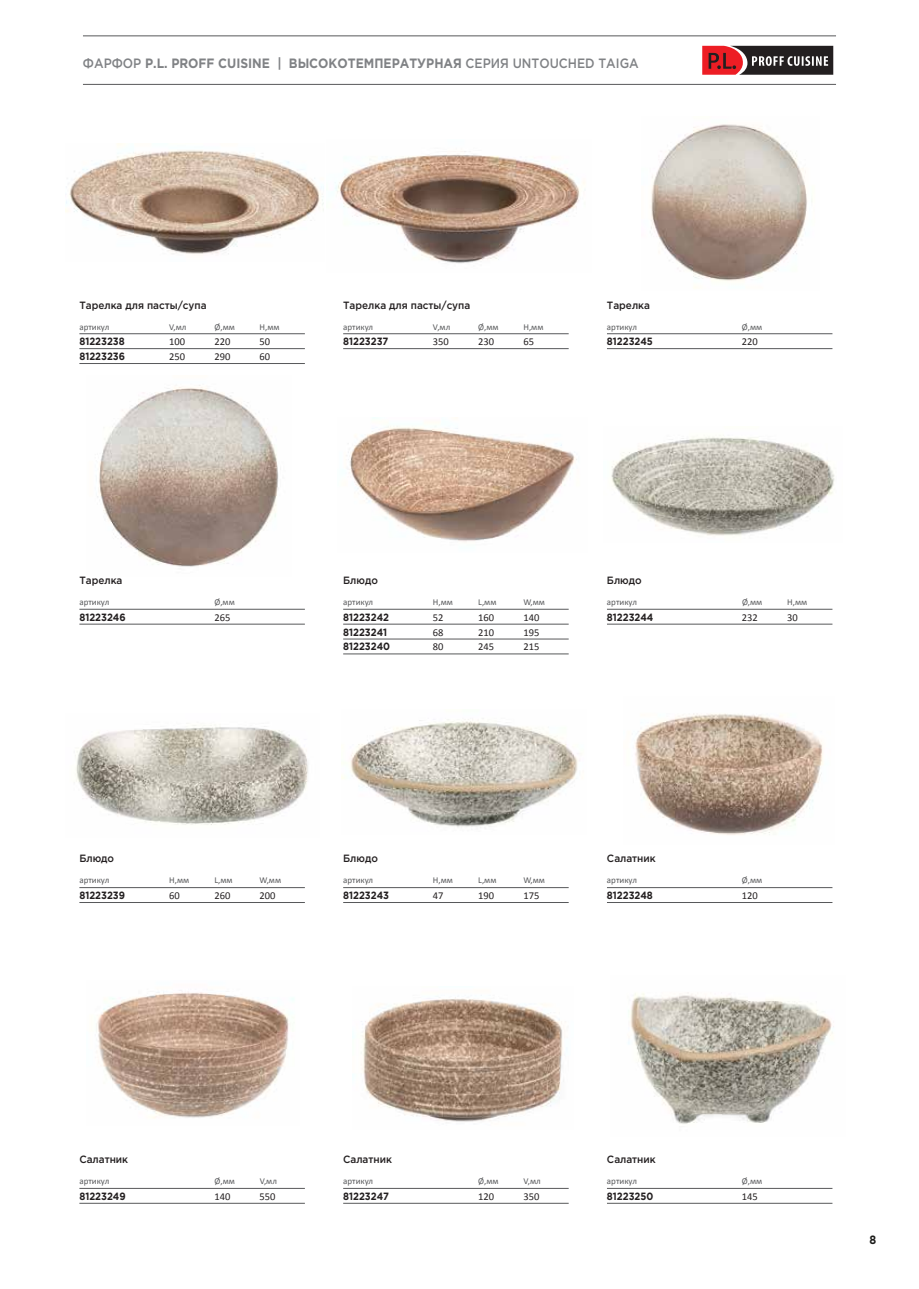
<style>
.page{position:relative;width:919px;height:1289px;background:#fff}
.page>*{position:absolute;margin:0;border:0;box-sizing:border-box;transform-origin:0 0}
.t1{font:700 13.5px "Gotham Pro";color:#808285;scale:.9 1}
.t2{font:700 12px "Gotham Pro";color:#1d1d1b;scale:.9 1}
.t3{font:700 10.5px "Gotham Pro";color:#231f20;scale:.9 1}
.t4{font:500 10.5px "Gotham Pro";color:#231f20;scale:.95 1}
.t5{font:10.5px "Calibri";color:#231f20}
.t6{font:9px "Calibri";color:#58595b}
.s1{font-weight:500}
</style>
<div class="page">
<img style="left:97px;top:385px;width:182px;height:182px">
<hr style="left:83px;top:35px;width:753px;height:1px;background:#58595b">
<hr style="left:83px;top:84px;width:753px;height:1px;background:#58595b">
<svg style="left:702px;top:45px;width:132px;height:30px"></svg>
<svg style="left:702px;top:46px;width:131px;height:29px;background:#703c3e"></svg>
<hr style="left:79px;top:333px;width:226px;height:1px;background:#58595b">
<hr style="left:79px;top:348px;width:226px;height:1px;background:#58595b">
<hr style="left:79px;top:363px;width:226px;height:1px;background:#58595b">
<hr style="left:343px;top:333px;width:225px;height:1px;background:#58595b">
<hr style="left:343px;top:348px;width:225px;height:1px;background:#58595b">
<hr style="left:607px;top:609px;width:225px;height:1px;background:#58595b">
<hr style="left:607px;top:624px;width:225px;height:1px;background:#58595b">
<hr style="left:607px;top:333px;width:225px;height:1px;background:#58595b">
<hr style="left:607px;top:348px;width:225px;height:1px;background:#58595b">
<hr style="left:79px;top:609px;width:226px;height:1px;background:#58595b">
<hr style="left:79px;top:624px;width:226px;height:1px;background:#58595b">
<hr style="left:607px;top:887px;width:225px;height:1px;background:#58595b">
<hr style="left:607px;top:902px;width:225px;height:1px;background:#58595b">
<hr style="left:79px;top:1188px;width:226px;height:1px;background:#58595b">
<hr style="left:79px;top:1202px;width:226px;height:1px;background:#58595b">
<hr style="left:343px;top:1188px;width:225px;height:1px;background:#58595b">
<hr style="left:343px;top:1202px;width:225px;height:1px;background:#58595b">
<hr style="left:607px;top:1188px;width:225px;height:1px;background:#58595b">
<hr style="left:607px;top:1202px;width:225px;height:1px;background:#58595b">
<hr style="left:343px;top:609px;width:225px;height:1px;background:#58595b">
<hr style="left:343px;top:624px;width:225px;height:1px;background:#58595b">
<hr style="left:343px;top:638px;width:225px;height:1px;background:#58595b">
<hr style="left:343px;top:653px;width:225px;height:1px;background:#58595b">
<hr style="left:79px;top:887px;width:226px;height:1px;background:#58595b">
<hr style="left:79px;top:902px;width:226px;height:1px;background:#58595b">
<hr style="left:343px;top:887px;width:225px;height:1px;background:#58595b">
<hr style="left:343px;top:902px;width:225px;height:1px;background:#58595b">
<img style="left:65px;top:143px;width:259px;height:111px">
<img style="left:335px;top:151px;width:250px;height:113px">
<img style="left:651px;top:124px;width:156px;height:164px">
<img style="left:346px;top:417px;width:231px;height:125px">
<img style="left:611px;top:435px;width:224px;height:101px">
<img style="left:75px;top:725px;width:233px;height:100px">
<img style="left:341px;top:719px;width:237px;height:109px">
<img style="left:635px;top:713px;width:188px;height:122px">
<img style="left:96px;top:990px;width:198px;height:128px">
<img style="left:352px;top:995px;width:215px;height:127px">
<img style="left:628px;top:992px;width:206px;height:132px">
<h1 class="t1" style="left:83px;top:56px;width:619px"><span class="s1">ФАРФОР</span> P.L. PROFF CUISINE | ВЫСОКОТЕМПЕРАТУРНАЯ <span class="s1">СЕРИЯ UNTOUCHED TAIGA</span></h1>
<p class="t4" style="left:79px;top:299px;width:135px">Тарелка для пасты/супа</p>
<p class="t6" style="left:79px;top:321px;width:31px">артикул</p>
<p class="t6" style="left:169px;top:321px;width:19px">V,мл</p>
<p class="t6" style="left:214px;top:321px;width:22px">Ø,мм</p>
<p class="t6" style="left:260px;top:321px;width:22px">H,мм</p>
<p class="t3" style="left:79px;top:335px;width:52px">81223238</p>
<p class="t5" style="left:169px;top:335px;width:17px">100</p>
<p class="t5" style="left:214px;top:335px;width:17px">220</p>
<p class="t5" style="left:259px;top:335px;width:12px">50</p>
<p class="t3" style="left:79px;top:350px;width:52px">81223236</p>
<p class="t5" style="left:169px;top:350px;width:17px">250</p>
<p class="t5" style="left:214px;top:350px;width:17px">290</p>
<p class="t5" style="left:259px;top:350px;width:12px">60</p>
<p class="t4" style="left:343px;top:299px;width:135px">Тарелка для пасты/супа</p>
<p class="t6" style="left:343px;top:321px;width:31px">артикул</p>
<p class="t6" style="left:433px;top:321px;width:19px">V,мл</p>
<p class="t6" style="left:478px;top:321px;width:22px">Ø,мм</p>
<p class="t6" style="left:523px;top:321px;width:22px">H,мм</p>
<p class="t3" style="left:343px;top:335px;width:52px">81223237</p>
<p class="t5" style="left:433px;top:335px;width:17px">350</p>
<p class="t5" style="left:478px;top:335px;width:17px">230</p>
<p class="t5" style="left:523px;top:335px;width:12px">65</p>
<p class="t4" style="left:607px;top:299px;width:47px">Тарелка</p>
<p class="t6" style="left:607px;top:321px;width:31px">артикул</p>
<p class="t6" style="left:742px;top:321px;width:22px">Ø,мм</p>
<p class="t3" style="left:607px;top:335px;width:53px">81223245</p>
<p class="t5" style="left:742px;top:335px;width:17px">220</p>
<p class="t4" style="left:79px;top:574px;width:47px">Тарелка</p>
<p class="t6" style="left:79px;top:596px;width:31px">артикул</p>
<p class="t6" style="left:214px;top:596px;width:22px">Ø,мм</p>
<p class="t3" style="left:79px;top:611px;width:53px">81223246</p>
<p class="t5" style="left:214px;top:610px;width:17px">265</p>
<p class="t4" style="left:343px;top:574px;width:38px">Блюдо</p>
<p class="t6" style="left:343px;top:596px;width:31px">артикул</p>
<p class="t6" style="left:433px;top:596px;width:22px">H,мм</p>
<p class="t6" style="left:478px;top:596px;width:20px">L,мм</p>
<p class="t6" style="left:523px;top:596px;width:23px">W,мм</p>
<p class="t3" style="left:343px;top:611px;width:52px">81223242</p>
<p class="t5" style="left:433px;top:610px;width:12px">52</p>
<p class="t5" style="left:478px;top:610px;width:17px">160</p>
<p class="t5" style="left:523px;top:610px;width:17px">140</p>
<p class="t3" style="left:343px;top:625px;width:50px">81223241</p>
<p class="t5" style="left:433px;top:625px;width:12px">68</p>
<p class="t5" style="left:478px;top:625px;width:17px">210</p>
<p class="t5" style="left:523px;top:625px;width:17px">195</p>
<p class="t3" style="left:343px;top:640px;width:54px">81223240</p>
<p class="t5" style="left:433px;top:640px;width:12px">80</p>
<p class="t5" style="left:478px;top:640px;width:17px">245</p>
<p class="t5" style="left:523px;top:640px;width:17px">215</p>
<p class="t4" style="left:607px;top:574px;width:38px">Блюдо</p>
<p class="t6" style="left:607px;top:596px;width:31px">артикул</p>
<p class="t6" style="left:742px;top:596px;width:22px">Ø,мм</p>
<p class="t6" style="left:787px;top:596px;width:22px">H,мм</p>
<p class="t3" style="left:607px;top:611px;width:53px">81223244</p>
<p class="t5" style="left:742px;top:610px;width:17px">232</p>
<p class="t5" style="left:787px;top:610px;width:12px">30</p>
<p class="t4" style="left:79px;top:852px;width:38px">Блюдо</p>
<p class="t6" style="left:79px;top:874px;width:31px">артикул</p>
<p class="t6" style="left:169px;top:874px;width:22px">H,мм</p>
<p class="t6" style="left:214px;top:874px;width:20px">L,мм</p>
<p class="t6" style="left:259px;top:874px;width:23px">W,мм</p>
<p class="t3" style="left:79px;top:889px;width:52px">81223239</p>
<p class="t5" style="left:169px;top:888px;width:12px">60</p>
<p class="t5" style="left:214px;top:888px;width:17px">260</p>
<p class="t5" style="left:259px;top:888px;width:17px">200</p>
<p class="t4" style="left:343px;top:852px;width:38px">Блюдо</p>
<p class="t6" style="left:343px;top:874px;width:31px">артикул</p>
<p class="t6" style="left:433px;top:874px;width:22px">H,мм</p>
<p class="t6" style="left:478px;top:874px;width:20px">L,мм</p>
<p class="t6" style="left:523px;top:874px;width:23px">W,мм</p>
<p class="t3" style="left:343px;top:889px;width:52px">81223243</p>
<p class="t5" style="left:433px;top:888px;width:12px">47</p>
<p class="t5" style="left:478px;top:888px;width:17px">190</p>
<p class="t5" style="left:523px;top:888px;width:17px">175</p>
<p class="t4" style="left:607px;top:852px;width:53px">Салатник</p>
<p class="t6" style="left:607px;top:874px;width:31px">артикул</p>
<p class="t6" style="left:742px;top:874px;width:22px">Ø,мм</p>
<p class="t3" style="left:607px;top:889px;width:53px">81223248</p>
<p class="t5" style="left:742px;top:888px;width:17px">120</p>
<p class="t4" style="left:79px;top:1153px;width:53px">Салатник</p>
<p class="t6" style="left:79px;top:1175px;width:31px">артикул</p>
<p class="t6" style="left:214px;top:1175px;width:22px">Ø,мм</p>
<p class="t6" style="left:260px;top:1175px;width:19px">V,мл</p>
<p class="t3" style="left:79px;top:1189px;width:53px">81223249</p>
<p class="t5" style="left:214px;top:1189px;width:17px">140</p>
<p class="t5" style="left:259px;top:1189px;width:17px">550</p>
<p class="t4" style="left:343px;top:1153px;width:53px">Салатник</p>
<p class="t6" style="left:343px;top:1175px;width:31px">артикул</p>
<p class="t6" style="left:478px;top:1175px;width:22px">Ø,мм</p>
<p class="t6" style="left:523px;top:1175px;width:19px">V,мл</p>
<p class="t3" style="left:343px;top:1189px;width:52px">81223247</p>
<p class="t5" style="left:478px;top:1189px;width:17px">120</p>
<p class="t5" style="left:523px;top:1189px;width:17px">350</p>
<p class="t4" style="left:607px;top:1153px;width:53px">Салатник</p>
<p class="t6" style="left:607px;top:1175px;width:31px">артикул</p>
<p class="t6" style="left:742px;top:1175px;width:22px">Ø,мм</p>
<p class="t3" style="left:607px;top:1189px;width:53px">81223250</p>
<p class="t5" style="left:742px;top:1189px;width:17px">145</p>
<h2 class="t2" style="left:869px;top:1232px;width:9px">8</h2>
</div>
